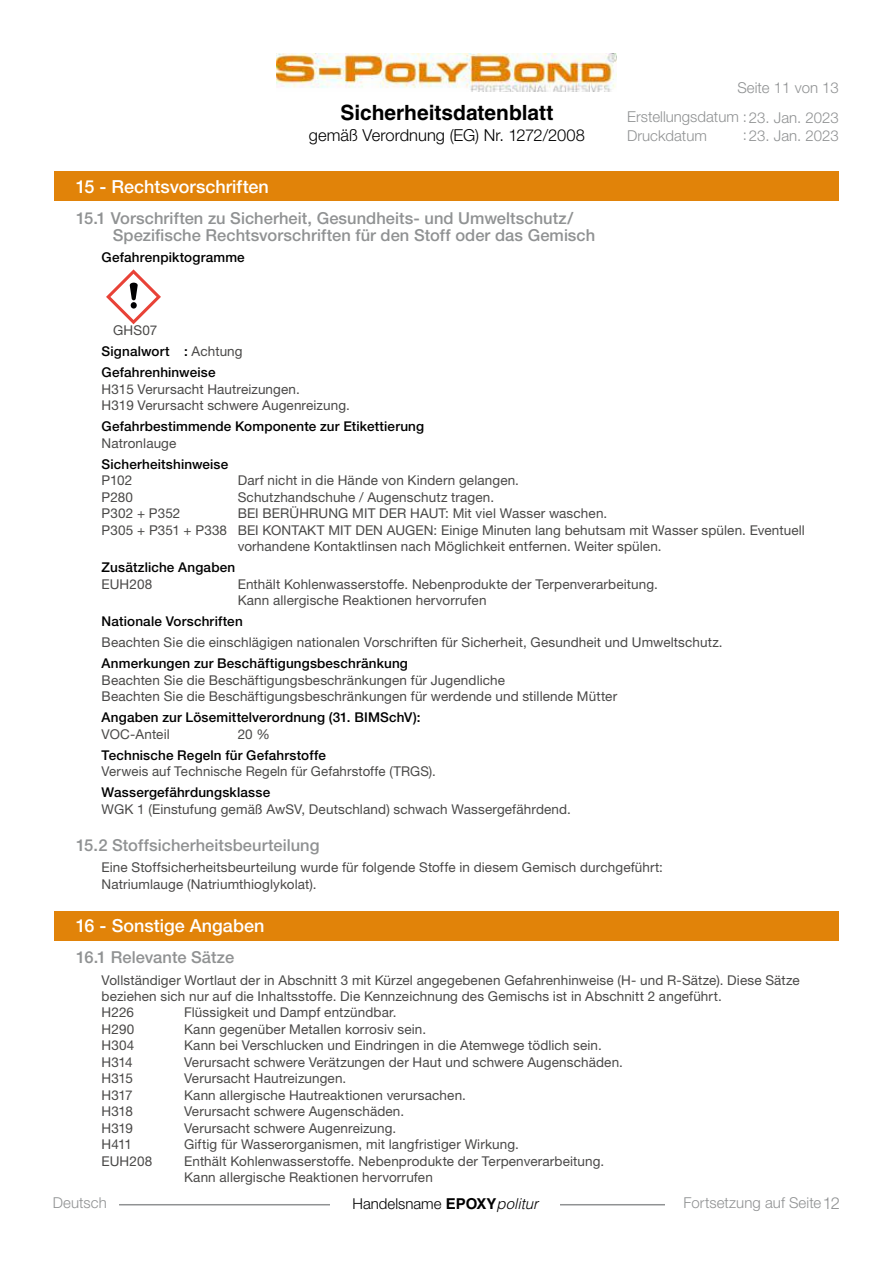
<style>
.page{position:relative;width:893px;height:1263px;background:#fff}
.page>*{position:absolute;margin:0;border:0;box-sizing:border-box;transform-origin:0 0}
.t1{font:700 21px "Helvetica LT Std";color:#000}
.t2{font:500 18px "Helvetica Neue LT Std";color:#fff}
.t3{font:500 16.5px/16.5px "Helvetica Neue LT Std";letter-spacing:.005em;color:#909293}
.t4{font:300 16.5px "Helvetica Neue LT Std";color:#000}
.t5{font:300 15px/29.5px "Helvetica Neue LT Std";color:#909293;text-align:right}
.t6{font:300 15px "Helvetica Neue LT Std";color:#000}
.t7{font:13.5px/16.5px "Helvetica Neue LT Std";letter-spacing:.01em;color:#4a4948}
.t8{font:500 13.5px/21px "Helvetica Neue LT Std";letter-spacing:.01em;color:#000}
.s1{font-weight:400;color:#4a4948}
.s2{font-family:"Helvetica LT Std";font-weight:700}
.s3{font-family:"Helvetica LT Std";font-style:italic}
.s4{font-size:16.5px}
</style>
<div class="page">
<img style="left:276px;top:53px;width:341px;height:39px">
<hr style="left:119px;top:1204px;width:720px;height:1px;background:#909293">
<div style="left:331px;top:1198px;width:229px;height:30px;background:#fff"></div>
<div style="left:666px;top:1198px;width:173px;height:20px;background:#fff"></div>
<div style="left:54px;top:171px;width:785px;height:30px;background:#e18309"></div>
<div style="left:54px;top:911px;width:785px;height:30px;background:#e18309"></div>
<svg style="left:106px;top:269px;width:55px;height:55px"></svg>
<h2 class="t2" style="left:76px;top:176px;width:195px">15 - Rechtsvorschriften</h2>
<h1 class="t1" style="left:340px;top:100px;width:215px">Sicherheitsdatenblatt</h1>
<p class="t4" style="left:309px;top:125px;width:278px">gemäß Verordnung (EG) Nr. 1272/2008</p>
<p class="t3" style="left:113px;top:210px;width:484px;text-indent:-37px">15.1 Vorschriften zu Sicherheit, Gesundheits- und Umweltschutz/<br>Spezifische Rechtsvorschriften für den Stoff oder das Gemisch</p>
<p class="t8" style="left:102px;top:246px;width:145px">Gefahrenpiktogramme</p>
<p class="t5" style="left:627px;top:72px;width:213px">Seite 11 von 13<br>Erstellungsdatum :23. Jan. 2023</p>
<p class="t5" style="left:627px;top:120px;width:81px">Druckdatum</p>
<p class="t5" style="left:743px;top:120px;width:98px">:23. Jan. 2023</p>
<p class="t8" style="left:102px;top:320px;width:143px;text-indent:12px"><span class="s1">GHS07<br></span>Signalwort : <span class="s1">Achtung<br></span>Gefahrenhinweise</p>
<p class="t7" style="left:102px;top:381px;width:250px">H315 Verursacht Hautreizungen.<br>H319 Verursacht schwere Augenreizung.</p>
<p class="t8" style="left:102px;top:416px;width:324px">Gefahrbestimmende Komponente zur Etikettierung</p>
<p class="t7" style="left:102px;top:435px;width:76px">Natronlauge</p>
<p class="t8" style="left:102px;top:453px;width:128px">Sicherheitshinweise</p>
<p class="t7" style="left:102px;top:472px;width:32px">P102</p>
<p class="t7" style="left:238px;top:472px;width:283px">Darf nicht in die Hände von Kindern gelangen.</p>
<p class="t7" style="left:102px;top:489px;width:33px">P280</p>
<p class="t7" style="left:238px;top:489px;width:258px">Schutzhandschuhe / Augenschutz tragen.</p>
<p class="t7" style="left:102px;top:505px;width:80px">P302 + P352</p>
<p class="t7" style="left:238px;top:505px;width:371px">BEI BERÜHRUNG MIT DER HAUT: Mit viel Wasser waschen.</p>
<p class="t7" style="left:102px;top:522px;width:705px">P305 + P351 + P338 BEI KONTAKT MIT DEN AUGEN: Einige Minuten lang behutsam mit Wasser spülen. Eventuell</p>
<p class="t7" style="left:238px;top:538px;width:425px">vorhandene Kontaktlinsen nach Möglichkeit entfernen. Weiter spülen.</p>
<p class="t8" style="left:102px;top:557px;width:135px">Zusätzliche Angaben</p>
<p class="t7" style="left:102px;top:576px;width:52px">EUH208</p>
<p class="t7" style="left:238px;top:576px;width:422px">Enthält Kohlenwasserstoffe. Nebenprodukte der Terpenverarbeitung.<br>Kann allergische Reaktionen hervorrufen</p>
<p class="t8" style="left:102px;top:611px;width:143px">Nationale Vorschriften</p>
<p class="t7" style="left:102px;top:634px;width:622px">Beachten Sie die einschlägigen nationalen Vorschriften für Sicherheit, Gesundheit und Umweltschutz.</p>
<p class="t8" style="left:102px;top:653px;width:308px">Anmerkungen zur Beschäftigungsbeschränkung</p>
<p class="t7" style="left:102px;top:672px;width:517px">Beachten Sie die Beschäftigungsbeschränkungen für Jugendliche<br>Beachten Sie die Beschäftigungsbeschränkungen für werdende und stillende Mütter</p>
<p class="t8" style="left:102px;top:707px;width:320px">Angaben zur Lösemittelverordnung (31. BIMSchV):</p>
<p class="t7" style="left:102px;top:726px;width:70px">VOC-Anteil</p>
<p class="t7" style="left:238px;top:726px;width:34px">20 %</p>
<p class="t8" style="left:102px;top:744px;width:226px">Technische Regeln für Gefahrstoffe</p>
<p class="t7" style="left:102px;top:763px;width:336px">Verweis auf Technische Regeln für Gefahrstoffe (TRGS).</p>
<p class="t8" style="left:102px;top:782px;width:170px">Wassergefährdungsklasse</p>
<p class="t7" style="left:102px;top:801px;width:471px">WGK 1 (Einstufung gemäß AwSV, Deutschland) schwach Wassergefährdend.</p>
<p class="t3" style="left:76px;top:837px;width:245px">15.2 Stoffsicherheitsbeurteilung</p>
<p class="t7" style="left:102px;top:859px;width:563px">Eine Stoffsicherheitsbeurteilung wurde für folgende Stoffe in diesem Gemisch durchgeführt:<br>Natriumlauge (Natriumthioglykolat).</p>
<h2 class="t2" style="left:76px;top:915px;width:190px">16 - Sonstige Angaben</h2>
<p class="t3" style="left:76px;top:949px;width:160px">16.1 Relevante Sätze</p>
<p class="t7" style="left:102px;top:971px;width:700px">Vollständiger Wortlaut der in Abschnitt 3 mit Kürzel angegebenen Gefahrenhinweise (H- und R-Sätze). Diese Sätze beziehen sich nur auf die Inhaltsstoffe. Die Kennzeichnung des Gemischs ist in Abschnitt 2 angeführt.<br>H226</p>
<p class="t7" style="left:184px;top:1004px;width:214px">Flüssigkeit und Dampf entzündbar.</p>
<p class="t7" style="left:102px;top:1021px;width:34px">H290</p>
<p class="t7" style="left:184px;top:1021px;width:244px">Kann gegenüber Metallen korrosiv sein.</p>
<p class="t7" style="left:102px;top:1037px;width:34px">H304</p>
<p class="t7" style="left:184px;top:1037px;width:419px">Kann bei Verschlucken und Eindringen in die Atemwege tödlich sein.</p>
<p class="t7" style="left:102px;top:1054px;width:33px">H314</p>
<p class="t7" style="left:184px;top:1054px;width:440px">Verursacht schwere Verätzungen der Haut und schwere Augenschäden.</p>
<p class="t7" style="left:102px;top:1070px;width:33px">H315</p>
<p class="t7" style="left:184px;top:1070px;width:164px">Verursacht Hautreizungen.</p>
<p class="t7" style="left:102px;top:1087px;width:33px">H317</p>
<p class="t7" style="left:184px;top:1087px;width:283px">Kann allergische Hautreaktionen verursachen.</p>
<p class="t7" style="left:102px;top:1103px;width:33px">H318</p>
<p class="t7" style="left:184px;top:1103px;width:222px">Verursacht schwere Augenschäden.</p>
<p class="t7" style="left:102px;top:1120px;width:33px">H319</p>
<p class="t7" style="left:184px;top:1120px;width:214px">Verursacht schwere Augenreizung.</p>
<p class="t7" style="left:102px;top:1136px;width:32px">H411</p>
<p class="t7" style="left:184px;top:1136px;width:336px">Giftig für Wasserorganismen, mit langfristiger Wirkung.</p>
<p class="t7" style="left:102px;top:1153px;width:52px">EUH208</p>
<p class="t7" style="left:184px;top:1153px;width:422px">Enthält Kohlenwasserstoffe. Nebenprodukte der Terpenverarbeitung.<br>Kann allergische Reaktionen hervorrufen</p>
<p class="t5" style="left:53px;top:1188px;width:56px">Deutsch</p>
<p class="t6" style="left:353px;top:1194px;width:187px">Handelsname <span class="s2">EPOXY</span><span class="s3">politur</span></p>
<p class="t5" style="left:683px;top:1188px;width:158px">Fortsetzung auf Seite<span class="s4">12</span></p>
</div>
